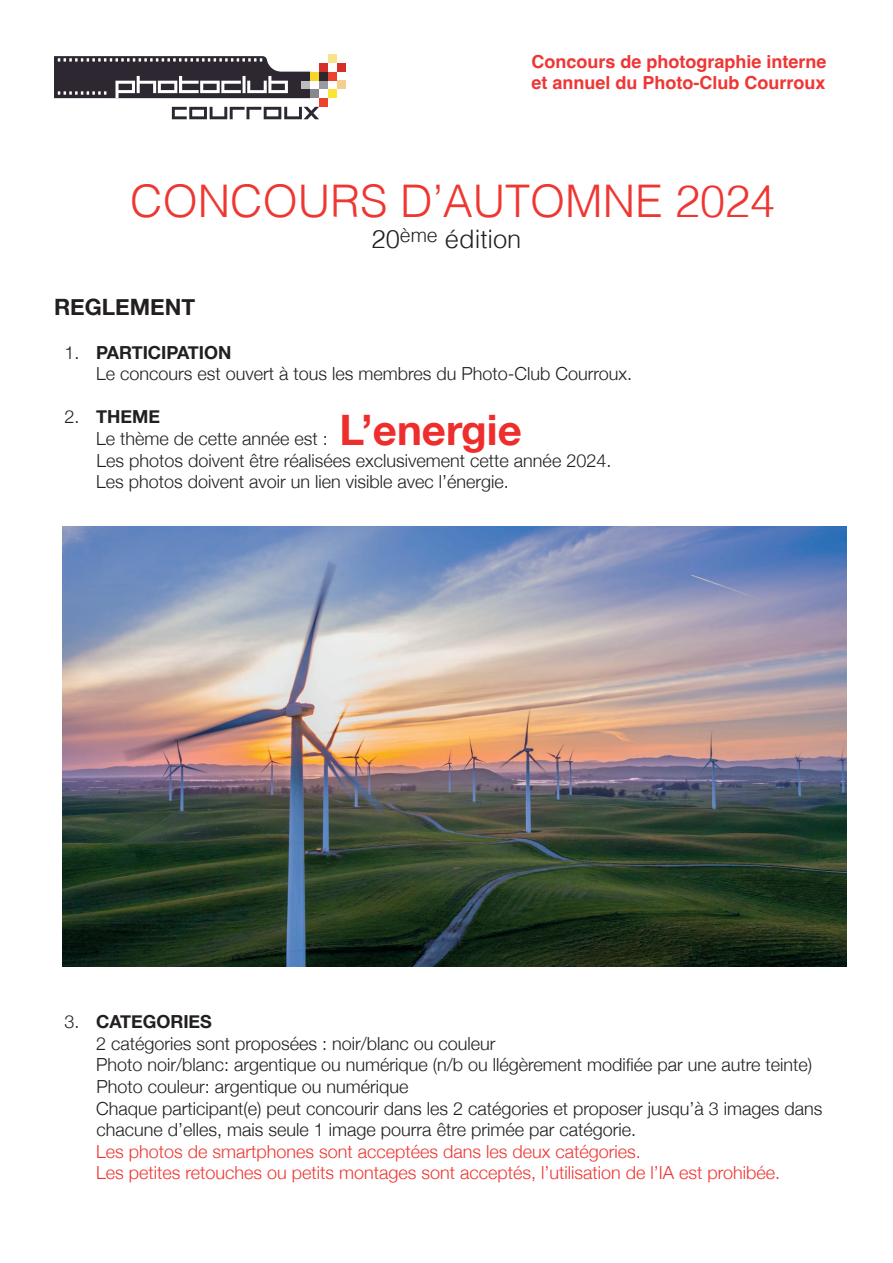
<style>
.page{position:relative;width:893px;height:1263px;background:#fff}
.page>*{position:absolute;margin:0;border:0;box-sizing:border-box;transform-origin:0 0}
.t1{font:300 45px "Helvetica";color:#ee3732}
.t2{font:700 42px "Helvetica Neue";color:#ee2e2c}
.t3{font:300 25.5px "Helvetica";color:#231f20}
.t4{font:700 22.5px "Helvetica Neue";color:#231f20}
.t5{font:300 18px/21.6px "Helvetica Neue";color:#231f20}
.t6{font:300 18px/21.6px "Helvetica Neue";color:#ee3732}
.t7{font:700 18px/21.6px "Helvetica";color:#ee3635}
.s1{font-weight:700}
</style>
<div class="page">
<svg style="left:54px;top:56px;width:257px;height:42px"></svg>
<div style="left:310px;top:89px;width:9px;height:9px;background:#86888b"></div>
<div style="left:328px;top:89px;width:9px;height:9px;background:#f9e533"></div>
<div style="left:301px;top:80px;width:9px;height:9px;background:#babbbe"></div>
<div style="left:310px;top:80px;width:9px;height:9px;background:#fff"></div>
<div style="left:337px;top:80px;width:8px;height:9px;background:#f5cf8d"></div>
<div style="left:319px;top:80px;width:9px;height:9px;background:#999b9e"></div>
<div style="left:328px;top:54px;width:9px;height:9px;background:#f9e389"></div>
<div style="left:301px;top:72px;width:9px;height:8px;background:#2c2731"></div>
<div style="left:310px;top:72px;width:9px;height:8px;background:#f9d529"></div>
<div style="left:319px;top:72px;width:9px;height:8px;background:#2c2731"></div>
<div style="left:328px;top:72px;width:9px;height:8px;background:#ec432d"></div>
<div style="left:319px;top:98px;width:9px;height:9px;background:#ec432d"></div>
<div style="left:319px;top:63px;width:9px;height:9px;background:#d43028"></div>
<div style="left:337px;top:63px;width:9px;height:9px;background:#d43028"></div>
<svg style="left:172px;top:107px;width:147px;height:12px"></svg>
<img style="left:63px;top:526px;width:783px;height:441px">
<p class="t7" style="left:531px;top:52px;width:297px">Concours de photographie interne et annuel du Photo-Club Courroux</p>
<h1 class="t1" style="left:130px;top:163px;width:647px">CONCOURS D’AUTOMNE 2024</h1>
<h3 class="t3" style="left:372px;top:217px;width:151px">20<sup>ème</sup> édition</h3>
<p class="t4" style="left:54px;top:290px;width:143px">REGLEMENT</p>
<p class="t5" style="left:96px;top:340px;width:538px;text-indent:-31px">1. <span class="s1">PARTICIPATION<br></span>Le concours est ouvert à tous les membres du Photo-Club Courroux.</p>
<p class="t5" style="left:96px;top:405px;width:233px;text-indent:-31px">2. <span class="s1">THEME<br></span>Le thème de cette année est :</p>
<h2 class="t2" style="left:339px;top:397px;width:184px">L’energie</h2>
<p class="t5" style="left:96px;top:448px;width:517px">Les photos doivent être réalisées exclusivement cette année 2024.<br>Les photos doivent avoir un lien visible avec l’énergie.</p>
<p class="t5" style="left:96px;top:1010px;width:728px;text-indent:-31px">3. <span class="s1">CATEGORIES<br></span>2 catégories sont proposées : noir/blanc ou couleur<br>Photo noir/blanc: argentique ou numérique (n/b ou llégèrement modifiée par une autre teinte)<br>Photo couleur: argentique ou numérique<br>Chaque participant(e) peut concourir dans les 2 catégories et proposer jusqu’à 3 images dans chacune d’elles, mais seule 1 image pourra être primée par catégorie.</p>
<p class="t6" style="left:96px;top:1139px;width:686px">Les photos de smartphones sont acceptées dans les deux catégories.<br>Les petites retouches ou petits montages sont acceptés, l’utilisation de l’IA est prohibée.</p>
</div>
